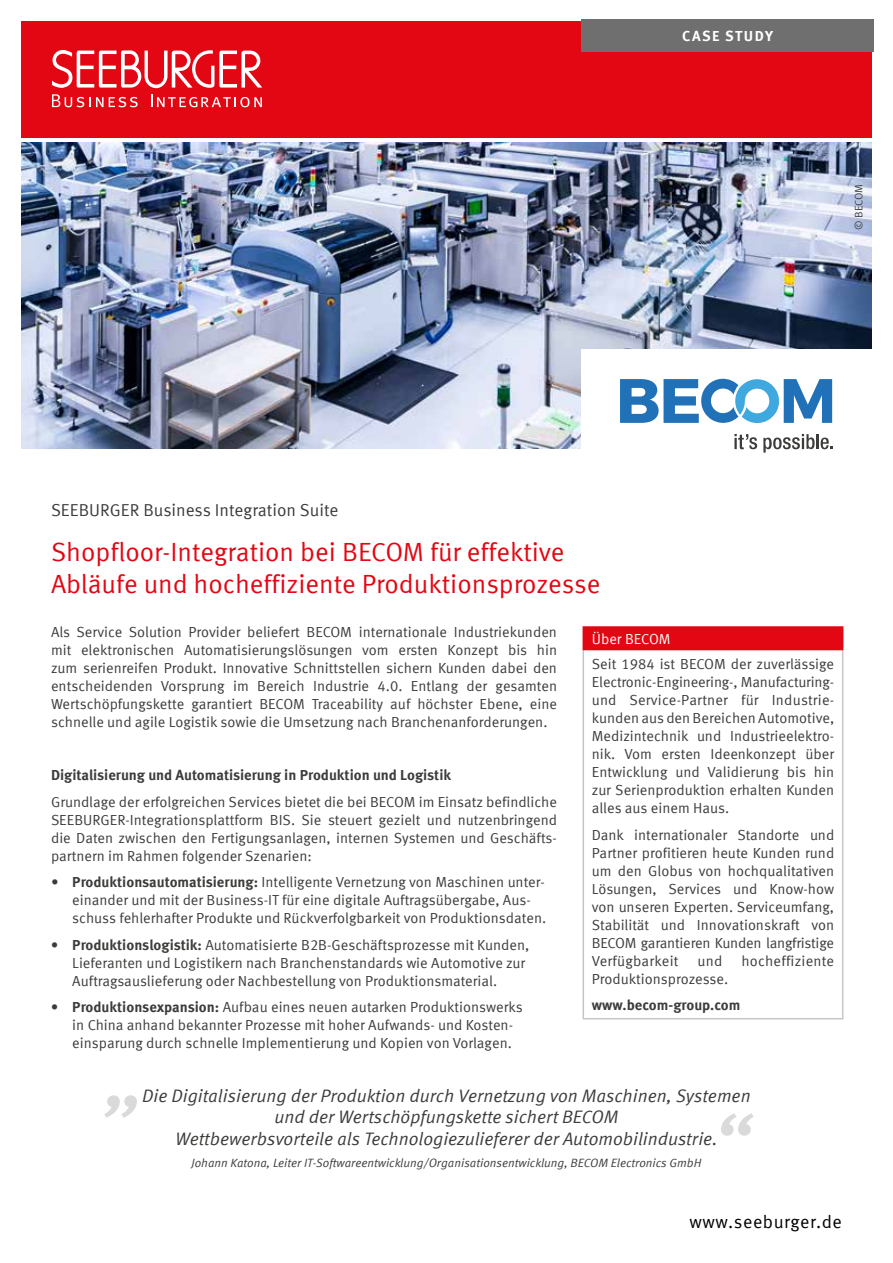
<style>
.page{position:relative;width:893px;height:1263px;background:#fff}
.page>*{position:absolute;margin:0;border:0;box-sizing:border-box;transform-origin:0 0}
.t1{font:26.25px/31.5px "Meta Offc Pro Norm";color:#e30613}
.t2{font:18px/21.6px "Meta Offc Pro Norm Ita";color:#3c3c3b;text-align:center}
.t3{font:18px "Meta Offc Pro Norm";letter-spacing:.03em;color:#000}
.t4{font:17.25px "Meta Offc Pro Norm";color:#3c3c3b}
.t5{font:14.55px/18px "Meta Offc Pro Norm";color:#3c3c3b;text-align:justify}
.t6{font:700 14.55px "Meta Offc Pro";color:#3c3c3b}
.t7{font:700 14.55px "Meta Offc Pro";letter-spacing:.1em;color:#fff}
.t8{font:14.55px "Meta Offc Pro Norm";color:#fff}
.t9{font:12px "Meta Offc Pro Norm Ita";color:#3c3c3b}
.t10{font:10.8px "Meta Offc Pro Norm";letter-spacing:-.015em;color:#3c3c3b}
.s1{font-family:"Meta Offc Pro";font-weight:700}
</style>
<div class="page">
<div style="left:21px;top:21px;width:851px;height:117px;background:#e30613"></div>
<svg style="left:52px;top:50px;width:210px;height:38px"></svg>
<svg style="left:151px;top:94px;width:111px;height:13px"></svg>
<svg style="left:52px;top:94px;width:86px;height:13px"></svg>
<img style="left:21px;top:142px;width:851px;height:307px">
<div style="left:581px;top:19px;width:293px;height:33px;background:#706f6f"></div>
<div style="left:581px;top:349px;width:297px;height:116px;background:#fff"></div>
<div style="left:583px;top:627px;width:260px;height:22px;background:#e30613"></div>
<hr style="left:583px;top:650px;width:1px;height:368px;background:#c6c6c6">
<hr style="left:842px;top:650px;width:1px;height:368px;background:#c6c6c6">
<hr style="left:583px;top:1018px;width:260px;height:1px;background:#c6c6c6">
<hr style="left:583px;top:626px;width:260px;height:2px;background:#e30613">
<hr style="left:583px;top:649px;width:260px;height:1px;background:#e30613">
<svg style="left:620px;top:379px;width:212px;height:44px"></svg>
<svg style="left:734px;top:434px;width:23px;height:15px"></svg>
<svg style="left:763px;top:434px;width:70px;height:19px"></svg>
<svg style="left:104px;top:1095px;width:33px;height:23px"></svg>
<svg style="left:721px;top:1113px;width:33px;height:23px"></svg>
<p class="t7" style="left:682px;top:25px;width:92px">CASE STUDY</p>
<p class="t10" style="left:851px;top:230px;width:47px;rotate:-90deg">© BECOM</p>
<p class="t4" style="left:51px;top:497px;width:289px">SEEBURGER Business Integration Suite</p>
<h1 class="t1" style="left:51px;top:535px;width:551px">Shopfloor-Integration bei BECOM für effektive<br>Abläufe und hocheffiziente Produktionsprozesse</h1>
<p class="t5" style="left:51px;top:622px;width:508px">Als Service Solution Provider beliefert BECOM internationale Industriekunden mit elektronischen Automatisierungslösungen vom ersten Konzept bis hin zum serienreifen Produkt. Innovative Schnittstellen sichern Kunden dabei den entscheidenden Vorsprung im Bereich Industrie 4.0. Entlang der gesamten Wertschöpfungskette garantiert BECOM Traceability auf höchster Ebene, eine schnelle und agile Logistik sowie die Umsetzung nach Branchenanforderungen.</p>
<p class="t6" style="left:51px;top:764px;width:402px">Digitalisierung und Automatisierung in Produktion und Logistik</p>
<p class="t5" style="left:51px;top:792px;width:508px">Grundlage der erfolgreichen Services bietet die bei BECOM im Einsatz befindliche SEEBURGER-Integrationsplattform BIS. Sie steuert gezielt und nutzenbringend die Daten zwischen den Fertigungsanlagen, internen Systemen und Geschäfts&shy;partnern im Rahmen folgender Szenarien:</p>
<p class="t5" style="left:72px;top:872px;width:475px;text-align:left;text-indent:-21px">• <span class="s1">Produktionsautomatisierung:</span> Intelligente Vernetzung von Maschinen unter&shy;einander und mit der Business-IT für eine digitale Auftragsübergabe, Aus&shy;schuss fehlerhafter Produkte und Rückverfolgbarkeit von Produktionsdaten.</p>
<p class="t5" style="left:72px;top:935px;width:458px;text-align:left;text-indent:-21px"><span class="s1">• Produktionslogistik:</span> Automatisierte B2B-Geschäftsprozesse mit Kunden,<br>Lieferanten und Logistikern nach Branchenstandards wie Automotive zur<br>Auftragsauslieferung oder Nachbestellung von Produktionsmaterial.</p>
<p class="t5" style="left:72px;top:997px;width:452px;text-align:left;text-indent:-21px"><span class="s1">• Produktionsexpansion:</span> Aufbau eines neuen autarken Produktionswerks in China anhand bekannter Prozesse mit hoher Aufwands- und Kosten&shy;einsparung durch schnelle Implementierung und Kopien von Vorlagen.</p>
<p class="t8" style="left:592px;top:628px;width:80px">Über BECOM</p>
<p class="t5" style="left:592px;top:654px;width:244px">Seit 1984 ist BECOM der zuverlässige Electronic-Engineering-, Manufacturing&shy;und Service-Partner für Industrie&shy;kunden aus den Bereichen Automotive, Medizintechnik und Industrieelektro&shy;nik. Vom ersten Ideenkonzept über Entwicklung und Validierung bis hin zur Serienproduktion erhalten Kunden alles aus einem Haus.</p>
<p class="t5" style="left:592px;top:825px;width:244px">Dank internationaler Standorte und Partner profitieren heute Kunden rund um den Globus von hochqualitativen Lösungen, Services und Know-how von unseren Experten. Serviceumfang, Stabilität und Innovationskraft von BECOM garantieren Kunden langfristige Verfügbarkeit</p>
<p class="t5" style="left:698px;top:951px;width:26px">und</p>
<p class="t5" style="left:741px;top:951px;width:94px">hocheffiziente</p>
<p class="t5" style="left:592px;top:969px;width:138px">Produktionsprozesse.</p>
<p class="t6" style="left:592px;top:994px;width:150px">www.becom-group.com</p>
<p class="t2" style="left:142px;top:1083px;width:610px">Die Digitalisierung der Produktion durch Vernetzung von Maschinen, Systemen und der Wertschöpfungskette sichert BECOM<br>Wettbewerbsvorteile als Technologiezulieferer der Automobilindustrie.</p>
<p class="t9" style="left:192px;top:1154px;width:511px">Johann Katona, Leiter IT-Softwareentwicklung/Organisationsentwicklung, BECOM Electronics GmbH</p>
<p class="t3" style="left:689px;top:1208px;width:154px">www.seeburger.de</p>
</div>
